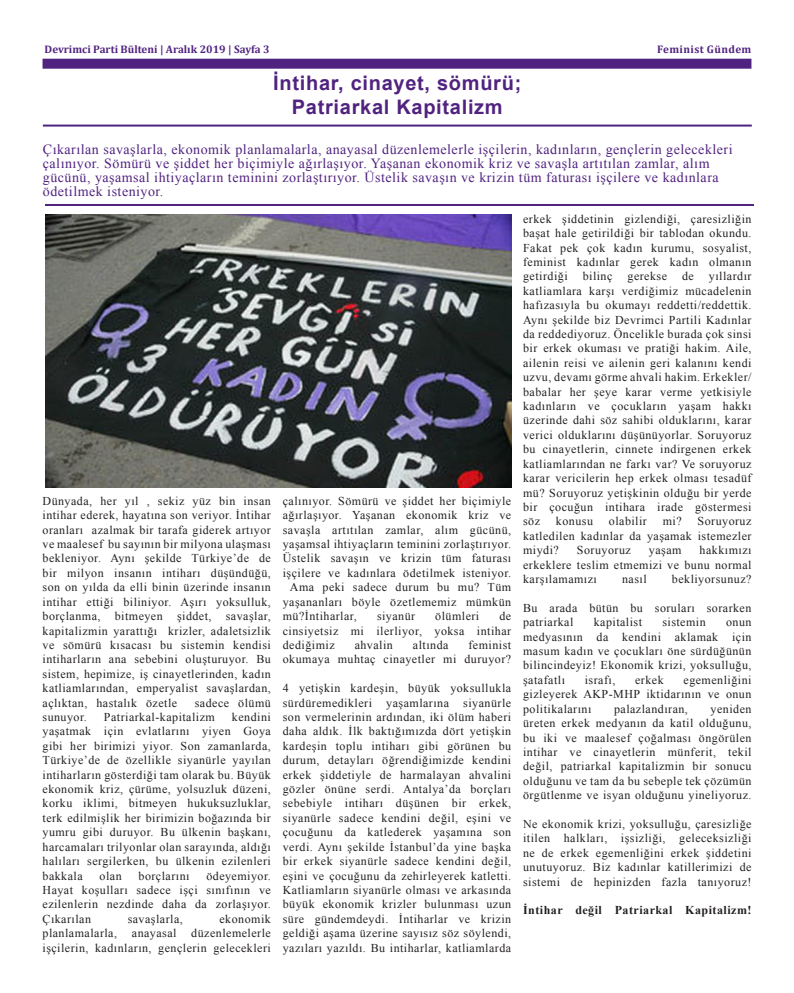
<style>
.page{position:relative;width:794px;height:993px;background:#fff}
.page>*{position:absolute;margin:0;border:0;box-sizing:border-box;transform-origin:0 0}
.metinn{font:700 20px "Arial";letter-spacing:.035em;color:#502380}
.metinn-2{font:14px/14px "Times New Roman";letter-spacing:.035em;color:#502380}
.t1{font:12px/14.4px "Times New Roman";letter-spacing:.04em;color:#231f20;text-align:justify}
.t2{font:700 12px "Times New Roman";letter-spacing:.04em;color:#231f20}
.metinn-3{font:700 11px "Cambria";color:#502380}
.metinn-4{font:700 11px "Cambria";letter-spacing:.035em;color:#502380}
</style>
<div class="page">
<div style="left:43px;top:59px;width:708px;height:10px;background:#502380"></div>
<img style="left:45px;top:215px;width:466px;height:273px">
<hr style="left:43px;top:124px;width:709px;height:2px;background:#502380">
<hr style="left:45px;top:204px;width:709px;height:2px;background:#502380">
<p class="metinn-3" style="left:45px;top:41px;width:226px">Devrimci Parti Bülteni | Aralık 2019 | Sayfa 3</p>
<p class="metinn-4" style="left:657px;top:41px;width:96px">Feminist Gündem</p>
<p class="metinn" style="left:273px;top:70px;width:249px">İntihar, cinayet, sömürü;</p>
<p class="metinn" style="left:292px;top:94px;width:212px">Patriarkal Kapitalizm</p>
<p class="metinn-2" style="left:43px;top:141px;width:691px">Çıkarılan savaşlarla, ekonomik planlamalarla, anayasal düzenlemelerle işçilerin, kadınların, gençlerin gelecekleri çalınıyor. Sömürü ve şiddet her biçimiyle ağırlaşıyor. Yaşanan ekonomik kriz ve savaşla artıtılan zamlar, alım gücünü, yaşamsal ihtiyaçların teminini zorlaştırıyor. Üstelik savaşın ve krizin tüm faturası işçilere ve kadınlara ödetilmek isteniyor.</p>
<p class="t1" style="left:43px;top:493px;width:230px">Dünyada, her yıl , sekiz yüz bin insan intihar ederek, hayatına son veriyor. İntihar oranları azalmak bir tarafa giderek artıyor ve maalesef bu sayının bir milyona ulaşması bekleniyor. Aynı şekilde Türkiye’de de bir milyon insanın intiharı düşündüğü, son on yılda da elli binin üzerinde insanın intihar ettiği biliniyor. Aşırı yoksulluk, borçlanma, bitmeyen şiddet, savaşlar, kapitalizmin yarattığı krizler, adaletsizlik ve sömürü kısacası bu sistemin kendisi intiharların ana sebebini oluşturuyor. Bu sistem, hepimize, iş cinayetlerinden, kadın katliamlarından, emperyalist savaşlardan, açlıktan, hastalık özetle</p>
<p class="t1" style="left:195px;top:695px;width:78px">sadece ölümü</p>
<p class="t1" style="left:43px;top:709px;width:230px;text-indent:189px">kendini yaşatmak için evlatlarını yiyen Goya gibi her birimizi yiyor. Son zamanlarda, Türkiye’de de özellikle siyanürle yayılan intiharların gösterdiği tam olarak bu. Büyük ekonomik kriz, çürüme, yolsuzluk düzeni, korku iklimi, bitmeyen hukuksuzluklar, terk edilmişlik her birimizin boğazında bir yumru gibi duruyor. Bu ülkenin başkanı, harcamaları trilyonlar olan sarayında, aldığı halıları sergilerken, bu ülkenin ezilenleri bakkala</p>
<p class="t1" style="left:43px;top:709px;width:46px">sunuyor.</p>
<p class="t1" style="left:104px;top:709px;width:112px">Patriarkal-kapitalizm</p>
<p class="t1" style="left:43px;top:867px;width:230px;text-indent:164px">ödeyemiyor.<br>Hayat koşulları sadece işçi sınıfının ve ezilenlerin nezdinde daha da zorlaşıyor.</p>
<p class="t1" style="left:43px;top:911px;width:50px">Çıkarılan</p>
<p class="t1" style="left:128px;top:911px;width:57px">savaşlarla,</p>
<p class="t1" style="left:100px;top:867px;width:24px">olan</p>
<p class="t1" style="left:138px;top:867px;width:52px">borçlarını</p>
<p class="t1" style="left:43px;top:911px;width:230px;text-indent:177px">ekonomik planlamalarla, anayasal düzenlemelerle işçilerin, kadınların, gençlerin gelecekleri</p>
<p class="t1" style="left:283px;top:493px;width:230px">çalınıyor. Sömürü ve şiddet her biçimiyle ağırlaşıyor. Yaşanan ekonomik kriz ve savaşla artıtılan zamlar, alım gücünü, yaşamsal ihtiyaçların teminini zorlaştırıyor.<br>Üstelik savaşın ve krizin tüm faturası işçilere ve kadınlara ödetilmek isteniyor.</p>
<p class="t1" style="left:283px;top:579px;width:230px;text-indent:7px">Ama peki sadece durum bu mu? Tüm yaşananları böyle özetlememiz mümkün mü?İntiharlar,</p>
<p class="t1" style="left:283px;top:608px;width:230px;text-indent:216px">de cinsiyetsiz mi ilerliyor, yoksa intihar dediğimiz</p>
<p class="t1" style="left:377px;top:608px;width:40px">siyanür</p>
<p class="t1" style="left:435px;top:608px;width:46px">ölümleri</p>
<p class="t1" style="left:283px;top:637px;width:230px;text-align:right">feminist<br>okumaya muhtaç cinayetler mi duruyor?</p>
<p class="t1" style="left:283px;top:680px;width:230px">4 yetişkin kardeşin, büyük yoksullukla sürdüremedikleri yaşamlarına siyanürle son vermelerinin ardından, iki ölüm haberi daha aldık. İlk baktığımızda dört yetişkin kardeşin toplu intiharı gibi görünen bu durum, detayları öğrendiğimizde kendini erkek şiddetiyle de harmalayan ahvalini gözler önüne serdi. Antalya’da borçları sebebiyle intiharı düşünen bir erkek, siyanürle sadece kendini değil, eşini ve çocuğunu da katlederek yaşamına son verdi. Aynı şekilde İstanbul’da yine başka bir erkek siyanürle sadece kendini değil, eşini ve çocuğunu da zehirleyerek katletti.<br>Katliamların siyanürle olması ve arkasında büyük ekonomik krizler bulunması uzun süre gündemdeydi. İntiharlar ve krizin geldiği aşama üzerine sayısız söz söylendi, yazıları yazıldı. Bu intiharlar, katliamlarda</p>
<p class="t1" style="left:355px;top:637px;width:40px">ahvalin</p>
<p class="t1" style="left:413px;top:637px;width:37px">altında</p>
<p class="t1" style="left:523px;top:211px;width:230px">erkek şiddetinin gizlendiği, çaresizliğin başat hale getirildiği bir tablodan okundu.<br>Fakat pek çok kadın kurumu, sosyalist, feminist kadınlar gerek kadın olmanın getirdiği</p>
<p class="t1" style="left:523px;top:269px;width:230px;text-indent:186px">yıllardır katliamlara karşı verdiğimiz mücadelenin hafızasıyla bu okumayı reddetti/reddettik.<br>Aynı şekilde biz Devrimci Partili Kadınlar da reddediyoruz. Öncelikle burada çok sinsi bir erkek okuması ve pratiği hakim. Aile, ailenin reisi ve ailenin geri kalanını kendi uzvu, devamı görme ahvali hakim. Erkekler/ babalar her şeye karar verme yetkisiyle kadınların ve çocukların yaşam hakkı üzerinde dahi söz sahibi olduklarını, karar verici olduklarını düşünüyorlar. Soruyoruz bu cinayetlerin, cinnete indirgenen erkek katliamlarından ne farkı var? Ve soruyoruz karar vericilerin hep erkek olması tesadüf mü? Soruyoruz yetişkinin olduğu bir yerde bir çocuğun intihara irade göstermesi söz</p>
<p class="t1" style="left:583px;top:269px;width:31px">bilinç</p>
<p class="t1" style="left:627px;top:269px;width:41px">gerekse</p>
<p class="t1" style="left:682px;top:269px;width:13px">de</p>
<p class="t1" style="left:556px;top:513px;width:39px">konusu</p>
<p class="t1" style="left:609px;top:513px;width:40px">olabilir</p>
<p class="t1" style="left:663px;top:513px;width:20px">mi?</p>
<p class="t1" style="left:523px;top:513px;width:230px;text-indent:174px">Soruyoruz katledilen kadınlar da yaşamak istemezler miydi?</p>
<p class="t1" style="left:523px;top:542px;width:230px;text-indent:176px">hakkımızı erkeklere teslim etmemizi ve bunu normal karşılamamızı</p>
<p class="t1" style="left:577px;top:542px;width:55px">Soruyoruz</p>
<p class="t1" style="left:649px;top:542px;width:34px">yaşam</p>
<p class="t1" style="left:622px;top:571px;width:26px">nasıl</p>
<p class="t1" style="left:672px;top:571px;width:81px">bekliyorsunuz?</p>
<p class="t1" style="left:523px;top:600px;width:230px">Bu arada bütün bu soruları sorarken patriarkal</p>
<p class="t1" style="left:594px;top:614px;width:50px">kapitalist</p>
<p class="t1" style="left:662px;top:614px;width:45px">sistemin</p>
<p class="t1" style="left:523px;top:614px;width:230px;text-indent:203px">onun medyasının da kendini aklamak için masum kadın ve çocukları öne sürdüğünün bilincindeyiz! Ekonomik krizi, yoksulluğu, şatafatlı</p>
<p class="t1" style="left:523px;top:672px;width:230px;text-indent:160px">egemenliğini gizleyerek AKP-MHP iktidarının ve onun politikalarını</p>
<p class="t1" style="left:585px;top:672px;width:32px">israfı,</p>
<p class="t1" style="left:635px;top:672px;width:30px">erkek</p>
<p class="t1" style="left:523px;top:701px;width:230px;text-indent:187px">yeniden üreten erkek medyanın da katil olduğunu, bu iki ve maalesef çoğalması öngörülen intihar ve cinayetlerin münferit, tekil değil, patriarkal kapitalizmin bir sonucu olduğunu ve tam da bu sebeple tek çözümün örgütlenme ve isyan olduğunu yineliyoruz.</p>
<p class="t1" style="left:523px;top:816px;width:230px">Ne ekonomik krizi, yoksulluğu, çaresizliğe itilen halkları, işsizliği, geleceksizliği ne de erkek egemenliğini erkek şiddetini unutuyoruz. Biz kadınlar katillerimizi de sistemi de hepinizden fazla tanıyoruz!</p>
<p class="t2" style="left:523px;top:901px;width:230px">İntihar değil Patriarkal Kapitalizm!</p>
<p class="t1" style="left:614px;top:701px;width:75px">palazlandıran,</p>
</div>
